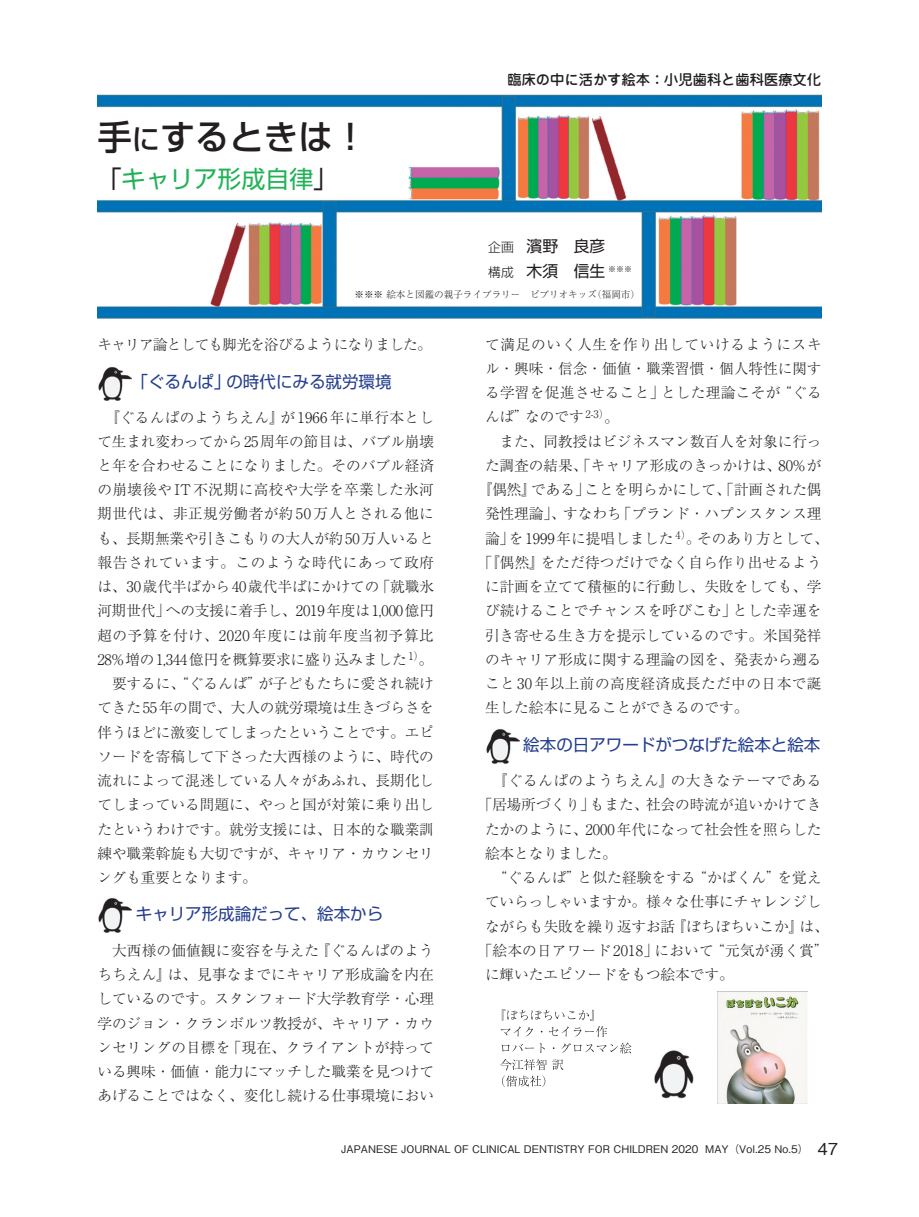
<style>
.page{position:relative;width:919px;height:1217px;background:#fff}
.page>*{position:absolute;margin:0;border:0;box-sizing:border-box;transform-origin:0 0}
.t1{font:500 34.5px "Shin Go Pro";color:#231f20}
.t2{font:24px "Shin Go Pro";color:#21b258}
.t3{font:16.5px "Shin Go Pro";color:#253f8e}
.t4{font:15.75px/25.5px "Shin Go Pro";color:#231f20}
.t5{font:300 14.7px/24.2px "Ryumin Pro";color:#231f20;text-align:justify}
.t6{font:300 14.7px "Ryumin Pro";letter-spacing:.035em;color:#231f20}
.t7{font:300 14.7px "Ryumin Pro";letter-spacing:-.05em;color:#231f20}
.t8{font:300 14.7px "Ryumin Pro";letter-spacing:.025em;color:#231f20}
.t9{font:300 14.7px "Ryumin Pro";letter-spacing:.05em;color:#231f20}
.t10{font:500 14.25px "Jun 34 Pro";color:#231f20}
.t11{font:500 10.5px "Gothic BBB Pro";color:#231f20}
.t12{font:300 9.6px "Ryumin Pro";color:#231f20}
.t13{font:7.8px "Shin Go Pro";color:#231f20}
.s1{font-size:28.5px}
.s2{color:#231f20}
.s3{font-weight:300;font-size:12.75px}
.s4{font-size:16.5px}
</style>
<div class="page">
<img style="left:97px;top:94px;width:724px;height:225px">
<img style="left:98px;top:366px;width:34px;height:34px">
<img style="left:98px;top:898px;width:34px;height:34px">
<img style="left:486px;top:729px;width:33px;height:34px">
<img style="left:654px;top:1050px;width:40px;height:49px">
<svg style="left:502px;top:1075px;width:43px;height:11px"></svg>
<svg style="left:500px;top:1042px;width:131px;height:27px"></svg>
<svg style="left:500px;top:1009px;width:107px;height:27px"></svg>
<img style="left:717px;top:991px;width:90px;height:112px">
<h1 class="t1" style="left:97px;top:108px;width:271px">手<span class="s1">に</span>するときは！</h1>
<h2 class="t2" style="left:97px;top:159px;width:242px"><span class="s2">「</span>キャリア形成自律<span class="s2">」</span></h2>
<p class="t10" style="left:507px;top:68px;width:315px">臨床の中に活かす絵本：小児歯科と歯科医療文化</p>
<p class="t4" style="left:488px;top:231px;width:118px"><span class="s3">企画</span> 濱野　良彦<span class="s3">構成</span> 木須　信生</p>
<p class="t12" style="left:354px;top:286px;width:287px">※※※ 絵本と図鑑の親子ライブラリー　ビブリオキッズ（福岡市）</p>
<p class="t13" style="left:608px;top:263px;width:25px">※※※</p>
<p class="t7" style="left:97px;top:332px;width:336px">キャリア論としても脚光を浴びるようになりました。</p>
<p class="t3" style="left:131px;top:368px;width:261px">「ぐるんぱ」の時代にみる就労環境</p>
<p class="t5" style="left:97px;top:403px;width:338px">　『ぐるんぱのようちえん』が1966年に単行本として生まれ変わってから25周年の節目は、バブル崩壊と年を合わせることになりました。そのバブル経済の崩壊後やIT不況期に高校や大学を卒業した氷河期世代は、非正規労働者が約50万人とされる他にも、長期無業や引きこもりの大人が約50万人いると報告されています。このような時代にあって政府は、30歳代半ばから40歳代半ばにかけての「就職氷河期世代」への支援に着手し、2019年度は1,000億円超の予算を付け、2020年度には前年度当初予算比28%増の1,344億円を概算要求に盛り込みました <sup>1）</sup>。　要するに、“ぐるんぱ”が子どもたちに愛され続けてきた55年の間で、大人の就労環境は生きづらさを伴うほどに激変してしまったということです。エピソードを寄稿して下さった大西様のように、時代の流れによって混迷している人々があふれ、長期化してしまっている問題に、やっと国が対策に乗り出したというわけです。就労支援には、日本的な職業訓練や職業斡旋も大切ですが、キャリア・カウンセリングも重要となります。</p>
<p class="t3" style="left:136px;top:900px;width:249px">キャリア形成論だって、絵本から</p>
<p class="t5" style="left:97px;top:936px;width:338px;text-indent:15px">大西様の価値観に変容を与えた『ぐるんぱのようちちえん』は、見事なまでにキャリア形成論を内在しているのです。スタンフォード大学教育学・心理学のジョン・クランボルツ教授が、キャリア・カウンセリングの目標を「現在、クライアントが持っている興味・価値・能力にマッチした職業を見つけてあげることではなく、変化し続ける仕事環境におい</p>
<p class="t9" style="left:485px;top:332px;width:338px">て満足のいく人生を作り出していけるようにスキ</p>
<p class="t5" style="left:485px;top:355px;width:338px">ル・興味・信念・価値・職業習慣・個人特性に関す</p>
<p class="t8" style="left:485px;top:381px;width:338px">る学習を促進させること」とした理論こそが“ぐる</p>
<p class="t5" style="left:485px;top:403px;width:135px">んぱ”なのです <sup>2-3）</sup>。</p>
<p class="t5" style="left:485px;top:428px;width:338px">　また、同教授はビジネスマン数百人を対象に行っ</p>
<p class="t5" style="left:485px;top:452px;width:338px">た調査の結果、「キャリア形成のきっかけは、80%が</p>
<p class="t5" style="left:477px;top:476px;width:345px">『偶然』である」ことを明らかにして、「計画された偶</p>
<p class="t5" style="left:485px;top:500px;width:338px">発性理論」、すなわち「プランド・ハプンスタンス理</p>
<p class="t5" style="left:485px;top:525px;width:345px">論」を1999年に提唱しました <sup>4）</sup>。そのあり方として、</p>
<p class="t5" style="left:477px;top:549px;width:345px">「『偶然』をただ待つだけでなく自ら作り出せるよう</p>
<p class="t5" style="left:485px;top:573px;width:338px">に計画を立てて積極的に行動し、失敗をしても、学</p>
<p class="t5" style="left:485px;top:597px;width:338px">び続けることでチャンスを呼びこむ」とした幸運を</p>
<p class="t5" style="left:485px;top:621px;width:338px">引き寄せる生き方を提示しているのです。米国発祥</p>
<p class="t5" style="left:485px;top:646px;width:338px">のキャリア形成に関する理論の図を、発表から遡る</p>
<p class="t6" style="left:485px;top:672px;width:338px">こと30年以上前の高度経済成長ただ中の日本で誕</p>
<p class="t5" style="left:485px;top:694px;width:265px">生した絵本に見ることができるのです。</p>
<p class="t3" style="left:523px;top:730px;width:298px">絵本の日アワードがつなげた絵本と絵本</p>
<p class="t6" style="left:485px;top:769px;width:338px">　『ぐるんぱのようちえん』の大きなテーマである</p>
<p class="t5" style="left:477px;top:791px;width:345px">「居場所づくり」もまた、社会の時流が追いかけてき</p>
<p class="t5" style="left:485px;top:815px;width:338px">たかのように、2000年代になって社会性を照らした</p>
<p class="t5" style="left:485px;top:839px;width:133px">絵本となりました。</p>
<p class="t5" style="left:485px;top:864px;width:338px">　“ぐるんぱ”と似た経験をする“かばくん”を覚え</p>
<p class="t5" style="left:485px;top:888px;width:338px">ていらっしゃいますか。様々な仕事にチャレンジし</p>
<p class="t5" style="left:485px;top:912px;width:345px">ながらも失敗を繰り返すお話『ぼちぼちいこか』は、</p>
<p class="t5" style="left:477px;top:936px;width:352px">「絵本の日アワード2018」において“元気が湧く賞”</p>
<p class="t5" style="left:485px;top:961px;width:250px">に輝いたエピソードをもつ絵本です。</p>
<p class="t11" style="left:341px;top:1140px;width:498px">JAPANESE JOURNAL OF CLINICAL DENTISTRY FOR CHILDREN 2020 MAY（Vol.25 No.5）<span class="s4">　47</span></p>
</div>
